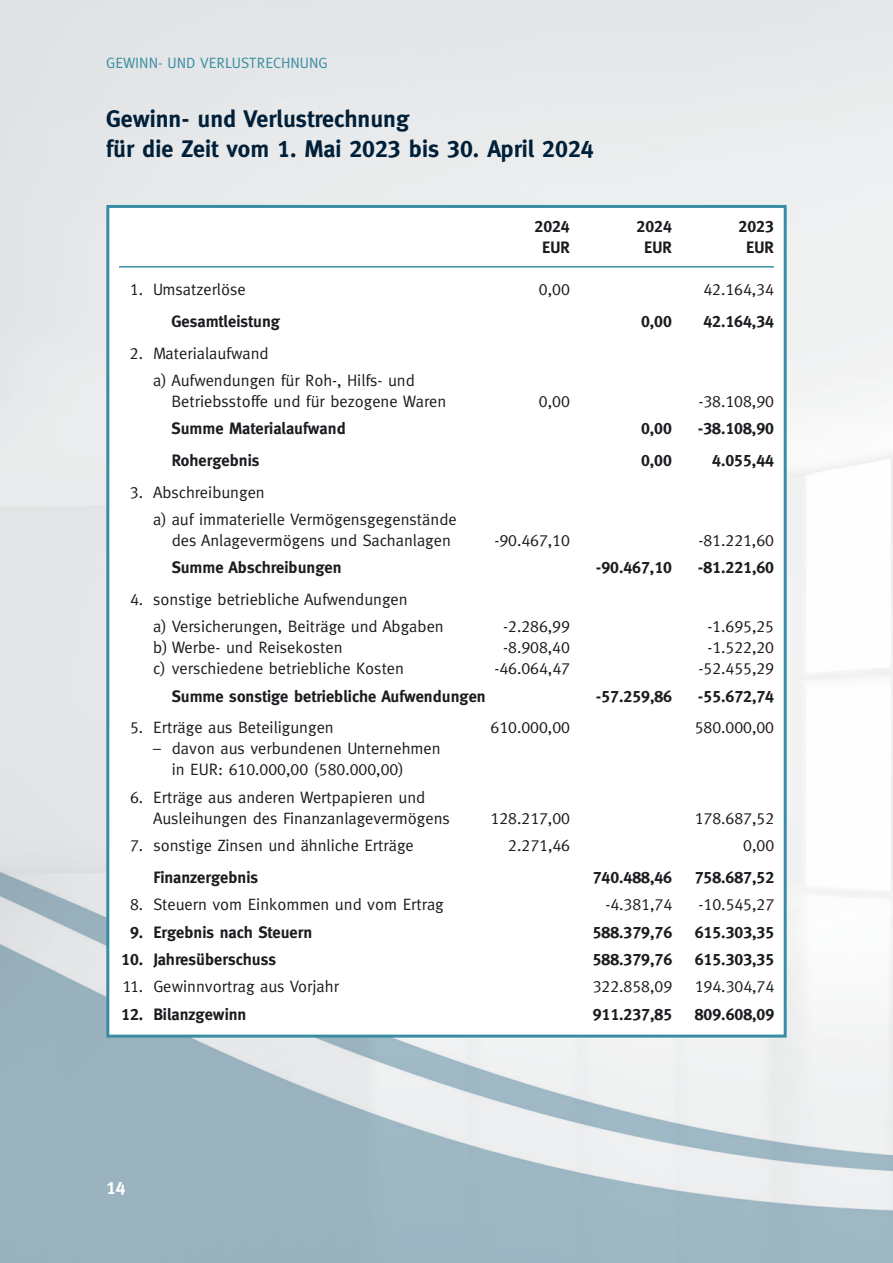
<style>
.page{position:relative;width:893px;height:1263px;background:#fff}
.page>*{position:absolute;margin:0;border:0;box-sizing:border-box;transform-origin:0 0}
.t1{font:700 24px/30px "Meta";color:#002039}
.t2{font:18px "Meta Bold Caps";color:#fff}
.t3{font:16.5px/27.3px "Meta";color:#1b1c20}
.t4{font:16.5px "Meta Caps";color:#1b1c20}
.t5{font:700 16.5px "Meta";color:#1b1c20}
.t6{font:16.5px "Meta Bold Caps";color:#1b1c20}
.t7{font:15px "Meta";color:#388da3}
.s1{font-family:"Meta Bold Caps";font-weight:400}
.s2{font-family:"Meta Caps"}
.s3{font-family:"Meta"}
</style>
<div class="page">
<img style="left:0;top:0;width:893px;height:1263px">
<div style="left:106px;top:205px;width:681px;height:832px;background:#fff;border:3px solid #388da3"></div>
<hr style="left:119px;top:266px;width:655px;height:2px;background:#388da3">
<p class="t7" style="left:106px;top:54px;width:223px">GEWINN- UND VERLUSTRECHNUNG</p>
<h1 class="t1" style="left:106px;top:104px;width:489px">Gewinn- und Verlustrechnung<br>für die Zeit vom <span class="s1">1.</span> Mai <span class="s1">2023</span> bis <span class="s1">30</span>. April <span class="s1">2024</span></h1>
<p class="t6" style="left:534px;top:217px;width:37px">2024</p>
<p class="t6" style="left:637px;top:217px;width:37px">2024</p>
<p class="t6" style="left:739px;top:217px;width:37px">2023</p>
<p class="t5" style="left:542px;top:238px;width:29px">EUR</p>
<p class="t5" style="left:644px;top:238px;width:29px">EUR</p>
<p class="t5" style="left:746px;top:238px;width:29px">EUR</p>
<p class="t3" style="left:130px;top:276px;width:117px"><span class="s2">1.</span> Umsatzerlöse</p>
<p class="t4" style="left:539px;top:280px;width:32px">0,00</p>
<p class="t4" style="left:703px;top:280px;width:72px">42.164,34</p>
<p class="t5" style="left:172px;top:312px;width:110px">Gesamtleistung</p>
<p class="t6" style="left:641px;top:312px;width:32px">0,00</p>
<p class="t6" style="left:703px;top:312px;width:72px">42.164,34</p>
<p class="t3" style="left:153px;top:339px;width:263px;text-indent:-23px"><span class="s2">2.</span> Materialaufwand<br>a) Aufwendungen für Roh-, Hilfs- und</p>
<p class="t3" style="left:172px;top:387px;width:276px">Betriebsstoffe und für bezogene Waren</p>
<p class="t4" style="left:539px;top:392px;width:32px">0,00</p>
<p class="t4" style="left:698px;top:392px;width:77px">-38.108,90</p>
<p class="t5" style="left:172px;top:419px;width:176px">Summe Materialaufwand</p>
<p class="t6" style="left:641px;top:419px;width:32px">0,00</p>
<p class="t6" style="left:698px;top:419px;width:78px">-38.108,90</p>
<p class="t5" style="left:172px;top:451px;width:89px">Rohergebnis</p>
<p class="t6" style="left:641px;top:451px;width:32px">0,00</p>
<p class="t6" style="left:712px;top:451px;width:63px">4.055,44</p>
<p class="t3" style="left:153px;top:478px;width:305px;text-indent:-23px"><span class="s2">3.</span> Abschreibungen<br>a) auf immaterielle Vermögensgegenstände</p>
<p class="t3" style="left:172px;top:526px;width:281px">des Anlagevermögens und Sachanlagen</p>
<p class="t4" style="left:494px;top:531px;width:77px">-90.467,10</p>
<p class="t4" style="left:698px;top:531px;width:77px">-81.221,60</p>
<p class="t5" style="left:172px;top:558px;width:171px">Summe Abschreibungen</p>
<p class="t6" style="left:596px;top:558px;width:78px">-90.467,10</p>
<p class="t6" style="left:698px;top:558px;width:78px">-81.221,60</p>
<p class="t3" style="left:153px;top:585px;width:292px;text-indent:-23px"><span class="s2">4.</span> sonstige betriebliche Aufwendungen<br>a) Versicherungen, Beiträge und Abgaben</p>
<p class="t4" style="left:503px;top:617px;width:68px">-2.286,99</p>
<p class="t4" style="left:707px;top:617px;width:68px">-1.695,25</p>
<p class="t3" style="left:153px;top:634px;width:191px">b) Werbe- und Reisekosten</p>
<p class="t4" style="left:503px;top:638px;width:68px">-8.908,40</p>
<p class="t4" style="left:707px;top:638px;width:68px">-1.522,20</p>
<p class="t3" style="left:153px;top:655px;width:252px">c) verschiedene betriebliche Kosten</p>
<p class="t4" style="left:494px;top:659px;width:77px">-46.064,47</p>
<p class="t4" style="left:698px;top:659px;width:77px">-52.455,29</p>
<p class="t5" style="left:172px;top:686px;width:315px">Summe sonstige betriebliche Aufwendungen</p>
<p class="t6" style="left:596px;top:686px;width:78px">-57.259,86</p>
<p class="t6" style="left:698px;top:686px;width:78px">-55.672,74</p>
<p class="t3" style="left:130px;top:714px;width:205px"><span class="s2">5.</span> Erträge aus Beteiligungen</p>
<p class="t4" style="left:491px;top:718px;width:81px">610.000,00</p>
<p class="t4" style="left:695px;top:718px;width:81px">580.000,00</p>
<p class="t3" style="left:153px;top:735px;width:289px">– davon aus verbundenen Unternehmen</p>
<p class="t4" style="left:172px;top:760px;width:233px"><span class="s3">in EUR:</span> 610.000,00 <span class="s3">(</span>580.000,00<span class="s3">)</span></p>
<p class="t3" style="left:153px;top:786px;width:298px;line-height:21px;text-indent:-23px"><span class="s2">6.</span> Erträge aus anderen Wertpapieren und<br>Ausleihungen des Finanzanlagevermögens</p>
<p class="t4" style="left:491px;top:808px;width:81px">128.217,00</p>
<p class="t4" style="left:695px;top:808px;width:81px">178.687,52</p>
<p class="t3" style="left:130px;top:832px;width:285px"><span class="s2">7.</span> sonstige Zinsen und ähnliche Erträge</p>
<p class="t4" style="left:508px;top:836px;width:63px">2.271,46</p>
<p class="t4" style="left:743px;top:836px;width:32px">0,00</p>
<p class="t5" style="left:153px;top:867px;width:106px">Finanzergebnis</p>
<p class="t6" style="left:593px;top:867px;width:81px">740.488,46</p>
<p class="t6" style="left:695px;top:867px;width:81px">758.687,52</p>
<p class="t3" style="left:130px;top:891px;width:315px"><span class="s2">8.</span> Steuern vom Einkommen und vom Ertrag</p>
<p class="t4" style="left:605px;top:895px;width:68px">-4.381,74</p>
<p class="t4" style="left:699px;top:895px;width:77px">-10.545,27</p>
<p class="t5" style="left:130px;top:922px;width:184px"><span class="s1">9.</span> Ergebnis nach Steuern</p>
<p class="t6" style="left:593px;top:922px;width:81px">588.379,76</p>
<p class="t6" style="left:695px;top:922px;width:81px">615.303,35</p>
<p class="t5" style="left:121px;top:950px;width:156px"><span class="s1">10.</span> Jahresüberschuss</p>
<p class="t6" style="left:593px;top:950px;width:81px">588.379,76</p>
<p class="t6" style="left:695px;top:950px;width:81px">615.303,35</p>
<p class="t3" style="left:123px;top:973px;width:218px"><span class="s2">11.</span> Gewinnvortrag aus Vorjahr</p>
<p class="t4" style="left:593px;top:977px;width:81px">322.858,09</p>
<p class="t4" style="left:695px;top:977px;width:81px">194.304,74</p>
<p class="t5" style="left:121px;top:1004px;width:127px"><span class="s1">12.</span> Bilanzgewinn</p>
<p class="t6" style="left:593px;top:1004px;width:81px">911.237,85</p>
<p class="t6" style="left:695px;top:1004px;width:81px">809.608,09</p>
<p class="t2" style="left:106px;top:1177px;width:21px">14</p>
</div>
